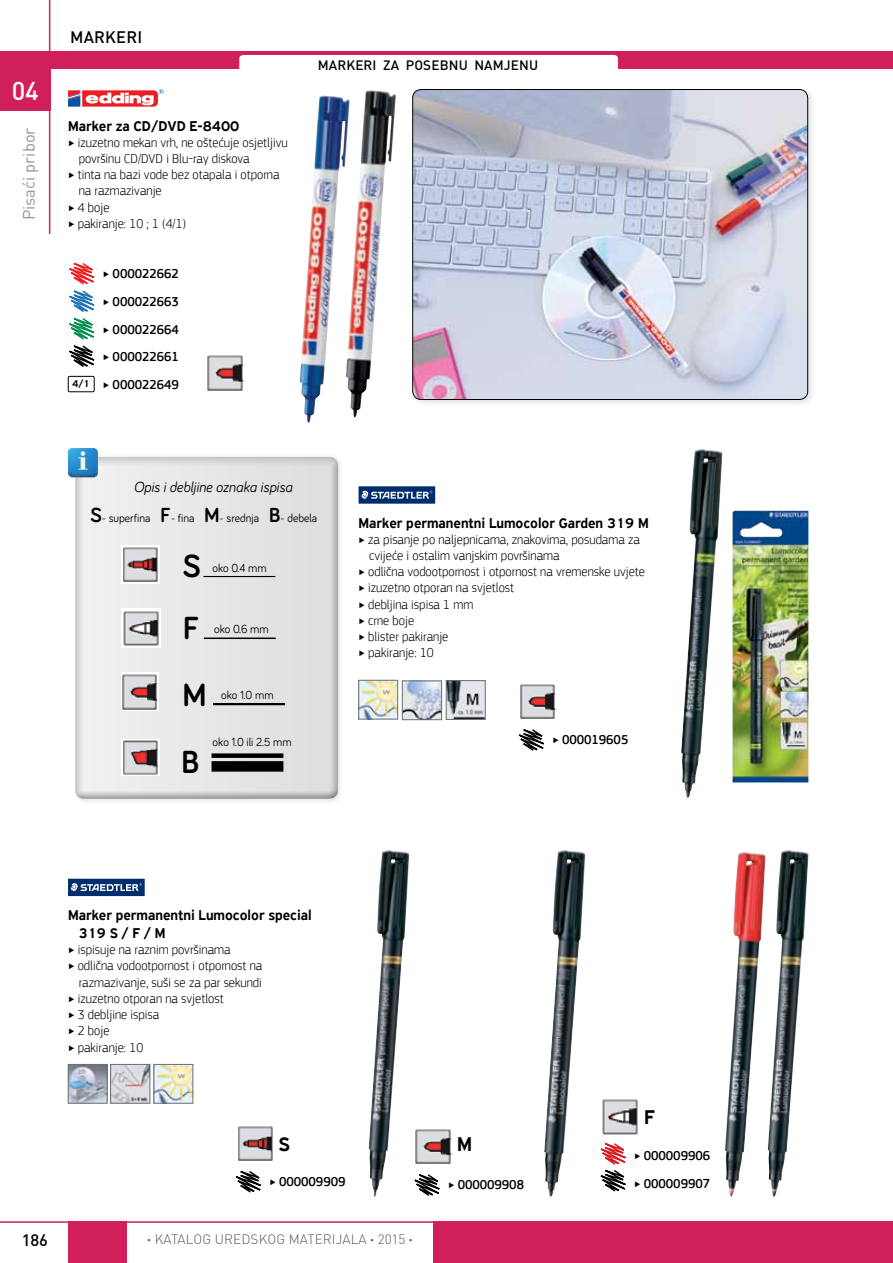
<style>
.page{position:relative;width:893px;height:1263px;background:#fff}
.page>*{position:absolute;margin:0;border:0;box-sizing:border-box;transform-origin:0 0}
.t1{font:700 33px "Bariol";color:#000;scale:.95 1}
.t2{font:500 25.5px "DIN Pro";color:#fff}
.t3{font:500 21px "PF Highway Sans Pro";color:#000;scale:.95 1}
.t4{font:16.5px "DIN Pro";color:#939598}
.t5{font:500 16.5px "DIN Pro";letter-spacing:.01em;color:#000}
.t6{font:500 15px/18px "PF Highway Sans Pro";color:#000;scale:.95 1}
.t7{font:italic 15px "Bariol";color:#000;scale:.95 1}
.t8{font:300 13.5px "PF Square Sans Pro";color:#000;scale:.95 1}
.t9{font:500 13.5px/27.8px "PF Square Sans Pro";color:#000;scale:.95 1}
.t10{font:300 13.5px "DIN Pro";letter-spacing:.01em;color:#58595b}
.t11{font:500 13.5px "DIN Pro";letter-spacing:.01em;color:#000}
.t12{font:12px "Bariol";color:#000;scale:.95 1}
.t13{font:500 10.5px "PF Highway Sans Pro";color:#000;scale:.95 1}
.s1{font-weight:300}
.s2{font-weight:700;font-size:21px}
.s3{font-weight:700}
</style>
<div class="page">
<div style="left:0;top:68px;width:50px;height:43px;background:#d11f5c"></div>
<hr style="left:49px;top:0;width:1px;height:234px;background:#d11f5c">
<div style="left:0;top:51px;width:893px;height:17px;background:#d11f5c"></div>
<div style="left:68px;top:1221px;width:825px;height:42px;background:#d11f5c"></div>
<div style="left:128px;top:1221px;width:305px;height:42px;background:#fff"></div>
<hr style="left:0;top:1221px;width:446px;height:2px;background:#d11f5c">
<div style="left:239px;top:55px;width:379px;height:20px;background:#fff;border-radius:4px"></div>
<div style="left:68px;top:879px;width:77px;height:17px;background:#002d6e"></div>
<svg style="left:71px;top:883px;width:71px;height:8px"></svg>
<img style="left:70px;top:1066px;width:35px;height:35px">
<div style="left:68px;top:1064px;width:39px;height:39px;border:1px solid #6d6e71"></div>
<img style="left:156px;top:1066px;width:35px;height:35px">
<div style="left:154px;top:1064px;width:39px;height:39px;border:1px solid #6d6e71"></div>
<img style="left:112px;top:1066px;width:36px;height:35px">
<div style="left:110px;top:1064px;width:40px;height:39px;border:1px solid #6d6e71"></div>
<img style="left:768px;top:850px;width:41px;height:347px">
<img style="left:725px;top:851px;width:41px;height:346px">
<img style="left:544px;top:850px;width:41px;height:347px">
<img style="left:368px;top:850px;width:41px;height:347px">
<svg style="left:236px;top:1170px;width:25px;height:23px"></svg>
<img style="left:238px;top:1126px;width:35px;height:35px">
<svg style="left:398px;top:1167px;width:42px;height:30px"></svg>
<img style="left:415px;top:1129px;width:37px;height:35px">
<svg style="left:584px;top:1135px;width:42px;height:62px"></svg>
<img style="left:601px;top:1099px;width:37px;height:37px">
<div style="left:72px;top:454px;width:272px;height:351px;background:#f8f8f8"></div>
<div style="left:73px;top:450px;width:266px;height:345px;background:#fff;opacity:.5"></div>
<div style="left:73px;top:458px;width:266px;height:342px;background:#000;opacity:.5"></div>
<svg style="left:68px;top:448px;width:30px;height:30px"></svg>
<img style="left:121px;top:739px;width:38px;height:37px">
<div style="left:212px;top:761px;width:71px;height:11px;background:#000"></div>
<div style="left:212px;top:753px;width:71px;height:5px;background:#000"></div>
<img style="left:121px;top:545px;width:38px;height:38px">
<hr style="left:203px;top:576px;width:72px;height:1px;background:#000">
<img style="left:121px;top:609px;width:39px;height:38px">
<hr style="left:204px;top:637px;width:72px;height:2px;background:#000">
<img style="left:121px;top:673px;width:38px;height:38px">
<hr style="left:213px;top:703px;width:72px;height:2px;background:#000">
<div style="left:359px;top:486px;width:76px;height:18px;background:#002d6e"></div>
<svg style="left:361px;top:491px;width:71px;height:8px"></svg>
<img style="left:732px;top:511px;width:76px;height:271px">
<svg style="left:519px;top:729px;width:25px;height:22px"></svg>
<img style="left:520px;top:684px;width:37px;height:35px">
<img style="left:681px;top:449px;width:42px;height:349px">
<img style="left:361px;top:682px;width:35px;height:35px">
<div style="left:359px;top:680px;width:39px;height:39px;border:1px solid #6d6e71"></div>
<img style="left:404px;top:683px;width:36px;height:35px">
<div style="left:402px;top:681px;width:40px;height:39px;border:1px solid #6d6e71"></div>
<img style="left:448px;top:682px;width:35px;height:35px">
<div style="left:446px;top:680px;width:39px;height:39px;border:1px solid #6d6e71"></div>
<img style="left:300px;top:95px;width:46px;height:328px">
<img style="left:346px;top:90px;width:50px;height:328px">
<div style="left:68px;top:376px;width:26px;height:16px;border:1px solid #000"></div>
<svg style="left:69px;top:262px;width:26px;height:114px"></svg>
<svg style="left:68px;top:89px;width:96px;height:18px"></svg>
<img style="left:207px;top:355px;width:37px;height:36px">
<div style="left:411px;top:88px;width:404px;height:319px;background:#000;opacity:.1"></div>
<img style="left:413px;top:90px;width:395px;height:309px">
<div style="left:412px;top:89px;width:396px;height:311px;border:1px solid #000;border-radius:9px"></div>
<h2 class="t2" style="left:12px;top:74px;width:29px">04</h2>
<p class="t4" style="left:18px;top:220px;width:94px;rotate:-90deg">Pisaći pribor</p>
<p class="t5" style="left:70px;top:26px;width:73px">MARKERI</p>
<p class="t6" style="left:68px;top:117px;width:182px">Marker za CD/DVD E-8400</p>
<p class="t8" style="left:68px;top:135px;width:233px">‣ izuzetno mekan vrh, ne oštećuje osjetljivu</p>
<p class="t8" style="left:79px;top:151px;width:181px">površinu CD/DVD i Blu-ray diskova</p>
<p class="t8" style="left:68px;top:167px;width:224px">‣ tinta na bazi vode bez otapala i otporna</p>
<p class="t8" style="left:79px;top:183px;width:89px">na razmazivanje</p>
<p class="t8" style="left:68px;top:199px;width:45px">‣ 4 boje</p>
<p class="t8" style="left:68px;top:216px;width:126px">‣ pakiranje: 10 ; 1 (4/1)</p>
<p class="t13" style="left:72px;top:377px;width:20px">4/1</p>
<p class="t9" style="left:103px;top:260px;width:81px;text-align:justify"><span class="s1">‣</span> 000022662 <span class="s1">‣</span> 000022663 <span class="s1">‣</span> 000022664 <span class="s1">‣</span> 000022661 <span class="s1">‣</span> 000022649</p>
<p class="t11" style="left:318px;top:56px;width:222px">MARKERI ZA POSEBNU NAMJENU</p>
<p class="t7" style="left:134px;top:477px;width:169px">Opis i debljine oznaka ispisa</p>
<p class="t12" style="left:90px;top:510px;width:240px"><span class="s2">S</span>- superfina <span class="s2">F</span>- fina <span class="s2">M</span>- srednja <span class="s2">B</span>- debela</p>
<h1 class="t1" style="left:183px;top:543px;width:20px">S</h1>
<p class="t12" style="left:212px;top:559px;width:59px">oko 0.4 mm</p>
<h1 class="t1" style="left:183px;top:605px;width:19px">F</h1>
<p class="t12" style="left:214px;top:621px;width:59px">oko 0.6 mm</p>
<h1 class="t1" style="left:183px;top:672px;width:26px">M</h1>
<p class="t12" style="left:221px;top:687px;width:57px">oko 1.0 mm</p>
<h1 class="t1" style="left:181px;top:739px;width:20px">B</h1>
<p class="t12" style="left:213px;top:734px;width:85px">oko 1.0 ili 2.5 mm</p>
<p class="t6" style="left:359px;top:514px;width:307px">Marker permanentni Lumocolor Garden 319 M</p>
<p class="t8" style="left:359px;top:531px;width:298px">‣ za pisanje po naljepnicama, znakovima, posudama za</p>
<p class="t8" style="left:369px;top:548px;width:202px">cvijeće i ostalim vanjskim površinama</p>
<p class="t8" style="left:359px;top:564px;width:303px">‣ odlična vodootpornost i otpornost na vremenske uvjete</p>
<p class="t8" style="left:359px;top:580px;width:165px">‣ izuzetno otporan na svjetlost</p>
<p class="t8" style="left:359px;top:596px;width:122px">‣ debljina ispisa 1 mm</p>
<p class="t8" style="left:359px;top:612px;width:60px">‣ crne boje</p>
<p class="t8" style="left:359px;top:629px;width:96px">‣ blister pakiranje</p>
<p class="t8" style="left:359px;top:645px;width:81px">‣ pakiranje: 10</p>
<p class="t9" style="left:552px;top:726px;width:81px"><span class="s1">‣</span> 000019605</p>
<p class="t6" style="left:79px;top:906px;width:247px;text-indent:-11px">Marker permanentni Lumocolor special<br>319 S / F / M</p>
<p class="t8" style="left:68px;top:942px;width:173px">‣ ispisuje na raznim površinama</p>
<p class="t8" style="left:68px;top:958px;width:206px">‣ odlična vodootpornost i otpornost na</p>
<p class="t8" style="left:79px;top:974px;width:194px">razmazivanje, suši se za par sekundi</p>
<p class="t8" style="left:68px;top:990px;width:165px">‣ izuzetno otporan na svjetlost</p>
<p class="t8" style="left:68px;top:1007px;width:98px">‣ 3 debljine ispisa</p>
<p class="t8" style="left:68px;top:1023px;width:45px">‣ 2 boje</p>
<p class="t8" style="left:68px;top:1039px;width:81px">‣ pakiranje: 10</p>
<h3 class="t3" style="left:279px;top:1132px;width:14px">S</h3>
<p class="t9" style="left:269px;top:1168px;width:81px"><span class="s1">‣</span> 000009909</p>
<h3 class="t3" style="left:457px;top:1132px;width:17px">M</h3>
<p class="t9" style="left:448px;top:1171px;width:81px"><span class="s1">‣</span> 000009908</p>
<h3 class="t3" style="left:644px;top:1105px;width:13px">F</h3>
<p class="t9" style="left:634px;top:1141px;width:81px;line-height:28.5px"><span class="s1">‣</span> 000009906 <span class="s1">‣</span> 000009907</p>
<p class="t5" style="left:22px;top:1229px;width:28px">186</p>
<p class="t10" style="left:147px;top:1230px;width:267px"><span class="s3">∤</span> KATALOG UREDSKOG MATERIJALA <span class="s3">∤</span> 2015 <span class="s3">∤</span></p>
</div>
